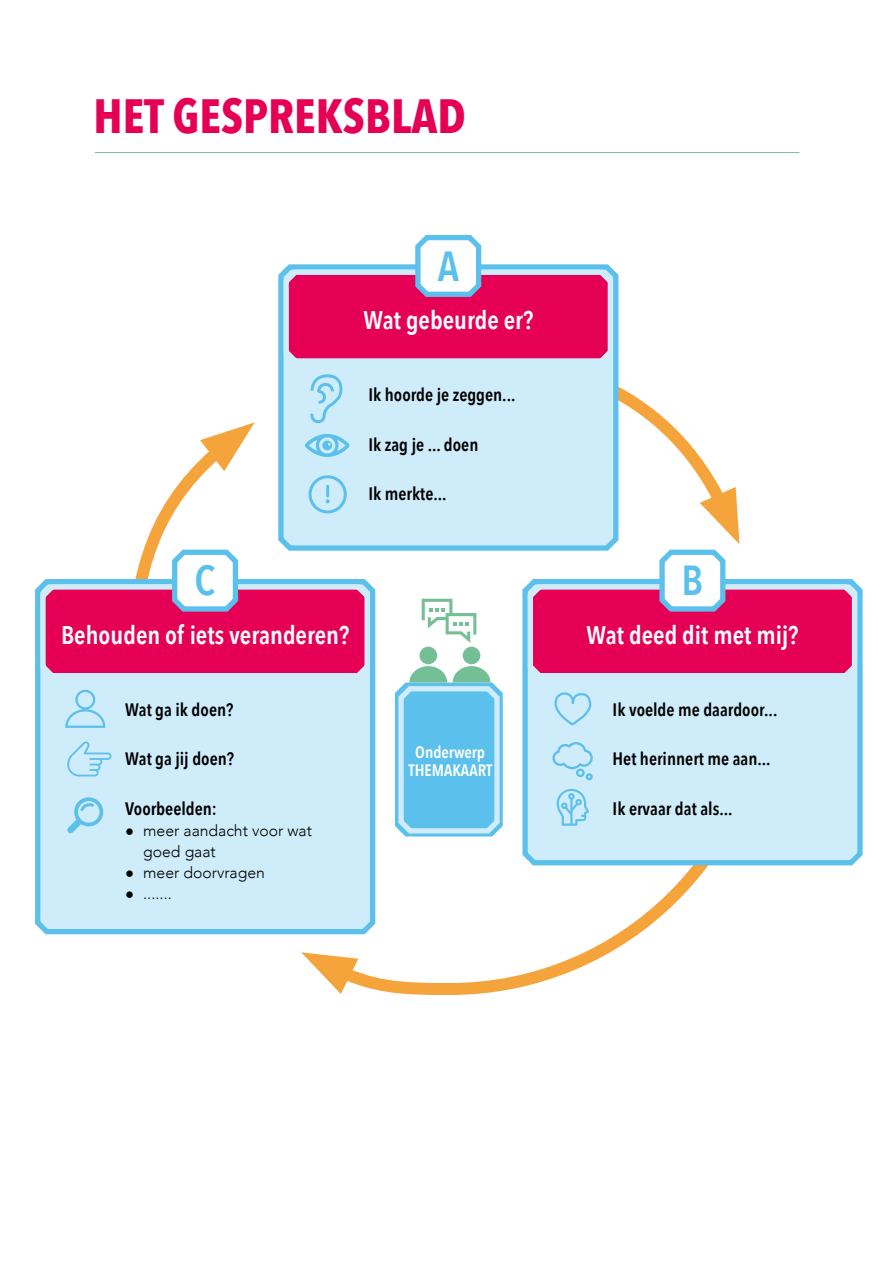
<style>
.page{position:relative;width:893px;height:1263px;background:#fff}
.page>*{position:absolute;margin:0;border:0;box-sizing:border-box;transform-origin:0 0}
.t1{font:700 48px "Avenir Next Condensed";color:#e50056}
.t2{font:600 42px "Avenir Next Condensed";color:#5cc0ec}
.t3{font:600 25.5px "Avenir Next Condensed";color:#fff}
.t4{font:600 18px "Avenir Next Condensed";color:#000}
.t5{font:600 16.5px/17.5px "Avenir Next Condensed";color:#fff;text-align:center}
.t6{font:300 15.75px/21px "Avenir";color:#000}
.s1{font-family:"Avenir Next Condensed";font-weight:600;font-size:18px}
</style>
<div class="page">
<svg style="left:145px;top:460px;width:61px;height:85px"></svg>
<svg style="left:200px;top:422px;width:55px;height:49px"></svg>
<svg style="left:621px;top:388px;width:99px;height:99px"></svg>
<svg style="left:358px;top:618px;width:348px;height:377px"></svg>
<svg style="left:301px;top:952px;width:57px;height:42px"></svg>
<hr style="left:95px;top:152px;width:704px;height:1px;background:#75bf96">
<svg style="left:278px;top:272px;width:343px;height:279px;background:#c8e9f8"></svg>
<svg style="left:520px;top:587px;width:343px;height:281px;background:#c7e9f8"></svg>
<svg style="left:35px;top:586px;width:343px;height:351px;background:#c8e9f8"></svg>
<svg style="left:281px;top:235px;width:335px;height:131px"></svg>
<svg style="left:525px;top:487px;width:335px;height:194px"></svg>
<svg style="left:38px;top:545px;width:334px;height:136px"></svg>
<svg style="left:310px;top:374px;width:33px;height:49px;background:#b0e0f5"></svg>
<svg style="left:305px;top:434px;width:44px;height:23px"></svg>
<svg style="left:309px;top:475px;width:38px;height:38px"></svg>
<svg style="left:552px;top:742px;width:41px;height:38px;background:#b6e2f6"></svg>
<svg style="left:553px;top:691px;width:39px;height:35px"></svg>
<svg style="left:557px;top:789px;width:32px;height:37px"></svg>
<svg style="left:67px;top:796px;width:38px;height:38px"></svg>
<div style="left:75px;top:690px;width:20px;height:20px;border:2px solid #5cc0ec;border-radius:50%"></div>
<svg style="left:64px;top:708px;width:42px;height:21px"></svg>
<div style="left:419px;top:647px;width:18px;height:17px;background:#75bf96;border-radius:50%"></div>
<div style="left:463px;top:647px;width:17px;height:17px;background:#75bf96;border-radius:50%"></div>
<svg style="left:392px;top:666px;width:113px;height:173px;background:#7dcceb"></svg>
<svg style="left:67px;top:741px;width:45px;height:35px;background:#b9e3f6"></svg>
<svg style="left:422px;top:599px;width:54px;height:44px"></svg>
<h1 class="t1" style="left:94px;top:87px;width:374px">HET GESPREKSBLAD</h1>
<h2 class="t2" style="left:438px;top:230px;width:23px">A</h2>
<h3 class="t3" style="left:363px;top:298px;width:171px">Wat gebeurde er?</h3>
<p class="t4" style="left:368px;top:379px;width:149px">Ik hoorde je zeggen...</p>
<p class="t4" style="left:368px;top:429px;width:111px">Ik zag je ... doen</p>
<p class="t4" style="left:368px;top:478px;width:80px">Ik merkte...</p>
<h2 class="t2" style="left:195px;top:544px;width:22px">C</h2>
<h2 class="t2" style="left:681px;top:544px;width:23px">B</h2>
<h3 class="t3" style="left:61px;top:613px;width:290px">Behouden of iets veranderen?</h3>
<h3 class="t3" style="left:587px;top:613px;width:213px">Wat deed dit met mij?</h3>
<p class="t4" style="left:125px;top:694px;width:110px">Wat ga ik doen?</p>
<p class="t4" style="left:125px;top:744px;width:110px">Wat ga jij doen?</p>
<p class="t4" style="left:125px;top:793px;width:93px">Voorbeelden:</p>
<p class="t6" style="left:143px;top:820px;width:170px;text-indent:-18px"><span class="s1">•</span> meer aandacht voor wat goed gaat</p>
<p class="t6" style="left:125px;top:862px;width:141px"><span class="s1">•</span> meer doorvragen</p>
<p class="t6" style="left:125px;top:883px;width:48px"><span class="s1">•</span> .......</p>
<p class="t5" style="left:408px;top:743px;width:85px">Onderwerp<br>THEMAKAART</p>
<p class="t4" style="left:613px;top:694px;width:166px">Ik voelde me daardoor...</p>
<p class="t4" style="left:613px;top:744px;width:160px">Het herinnert me aan...</p>
<p class="t4" style="left:613px;top:793px;width:121px">Ik ervaar dat als...</p>
</div>
